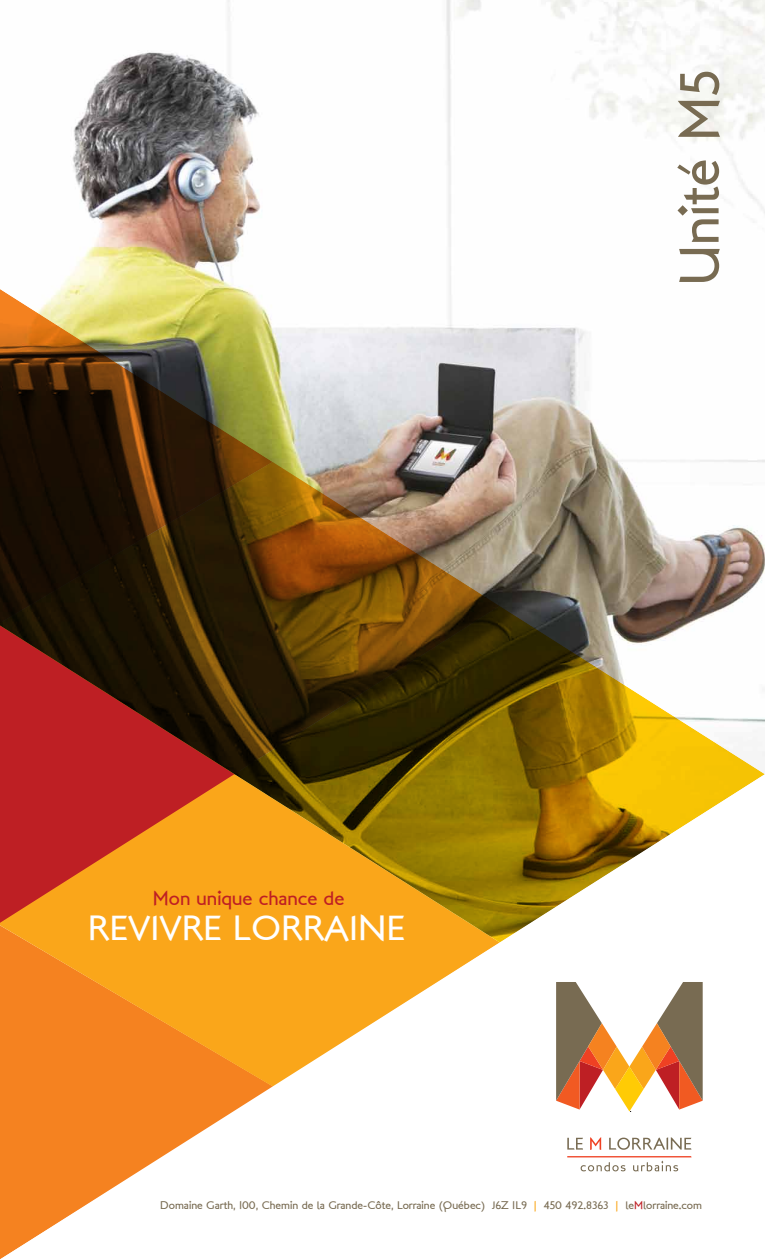
<style>
.page{position:relative;width:765px;height:1260px;background:#fff}
.page>*{position:absolute;margin:0;border:0;box-sizing:border-box;transform-origin:0 0}
.t1{font:55.5px "London Between";color:#786b52}
.t2{font:35.62px "London Between";color:#fff}
.t3{font:20px "London Between";color:#be1f24}
.t4{font:11.25px "London Between";color:#786b52}
.s1{color:#faa71b}
.s2{color:#be1f24}
</style>
<div class="page">
<img style="left:0;top:0;width:765px;height:774px">
<svg style="left:0;top:774px;width:765px;height:485px"></svg>
<svg style="left:556px;top:982px;width:147px;height:130px"></svg>
<svg style="left:567px;top:1138px;width:16px;height:12px"></svg>
<svg style="left:590px;top:1137px;width:11px;height:13px"></svg>
<svg style="left:609px;top:1137px;width:82px;height:13px"></svg>
<svg style="left:567px;top:1156px;width:125px;height:16px"></svg>
<h3 class="t3" style="left:153px;top:886px;width:193px">Mon unique chance de</h3>
<h2 class="t2" style="left:88px;top:906px;width:319px">REVIVRE LORRAINE</h2>
<h1 class="t1" style="left:665px;top:286px;width:218px;rotate:-90deg">Unité M5</h1>
<p class="t4" style="left:160px;top:1198px;width:543px">Domaine Garth, 100, Chemin de la Grande-Côte, Lorraine (Québec) J6Z 1L9 <span class="s1">|</span> 450 492.8363 <span class="s1">|</span> le<span class="s2">M</span>lorraine.com</p>
</div>
